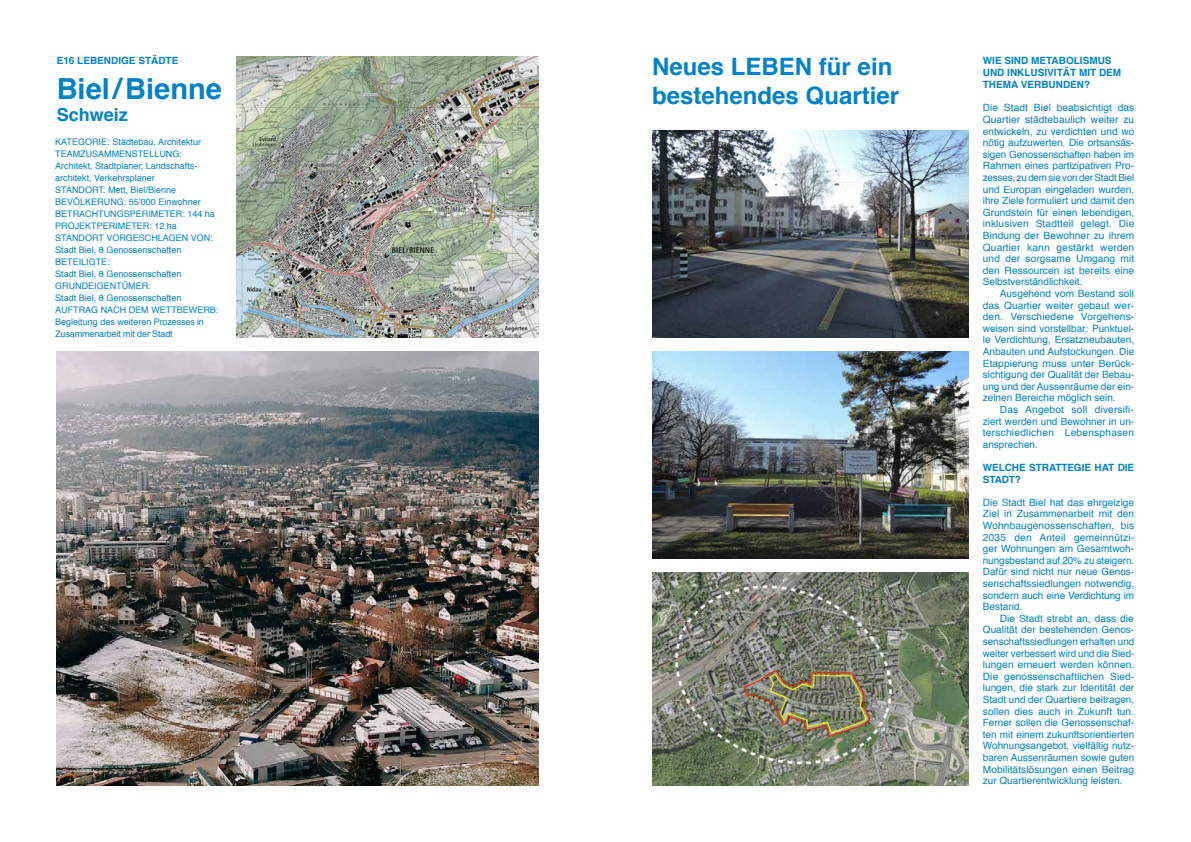
<style>
.page{position:relative;width:1191px;height:842px;background:#fff}
.page>*{position:absolute;margin:0;border:0;box-sizing:border-box;transform-origin:0 0}
.t1{font:700 29px "Helvetica";color:#0082c8}
.t2{font:700 24px/28.8px "Helvetica";color:#0082c8}
.t3{font:700 18px "Helvetica";color:#0082c8}
.t4{font:10px/11.6px "Helvetica";color:#0082c8;text-align:justify}
.t5{font:700 10px/12px "Helvetica";color:#0082c8}
.t6{font:9px/12px "Helvetica";color:#0082c8}
</style>
<div class="page">
<img style="left:57px;top:351px;width:481px;height:434px">
<img style="left:236px;top:57px;width:302px;height:280px">
<img style="left:652px;top:130px;width:316px;height:207px">
<img style="left:652px;top:351px;width:316px;height:207px">
<img style="left:652px;top:573px;width:316px;height:212px">
<p class="t5" style="left:57px;top:55px;width:123px">E16 LEBENDIGE STÄDTE</p>
<h1 class="t1" style="left:57px;top:65px;width:167px">Biel/Bienne</h1>
<h3 class="t3" style="left:57px;top:100px;width:73px">Schweiz</h3>
<p class="t6" style="left:55px;top:136px;width:165px">KATEGORIE: Städtebau, Architektur<br>TEAMZUSAMMENSTELLUNG:<br>Architekt, Stadtplaner, Landschafts&shy;architekt, Verkehrsplaner<br>STANDORT: Mett, Biel/Bienne<br>BEVÖLKERUNG: 55’000 Einwohner<br>BETRACHTUNGSPERIMETER: 144 ha<br>PROJEKTPERIMETER: 12 ha<br>STANDORT VORGESCHLAGEN VON:<br>Stadt Biel, 8 Genossenschaften<br>BETEILIGTE:<br>Stadt Biel, 8 Genossenschaften<br>GRUNDEIGENTÜMER:<br>Stadt Biel, 8 Genossenschaften<br>AUFTRAG NACH DEM WETTBEWERB:<br>Begleitung des weiteren Prozesses in<br>Zusammenarbeit mit der Stadt</p>
<h2 class="t2" style="left:652px;top:52px;width:248px">Neues LEBEN für ein bestehendes Quartier</h2>
<p class="t5" style="left:982px;top:55px;width:140px">WIE SIND METABOLISMUS<br>UND INKLUSIVITÄT MIT DEM<br>THEMA VERBUNDEN?</p>
<p class="t4" style="left:982px;top:102px;width:153px">Die Stadt Biel beabsichtigt das Quartier städtebaulich weiter zu entwickeln, zu verdichten und wo nötig aufzuwerten. Die ortsansäs&shy;sigen Genossenschaften haben im Rahmen eines partizipativen Pro&shy;zesses, zu dem sie von der Stadt Biel und Europan eingeladen wurden, ihre Ziele formuliert und damit den Grundstein für einen lebendigen, inklusiven Stadtteil gelegt. Die Bindung der Bewohner zu ihrem Quartier kann gestärkt werden und der sorgsame Umgang mit den Ressourcen ist bereits eine Selbstverständlichkeit.</p>
<p class="t4" style="left:982px;top:288px;width:153px;text-indent:17px">Ausgehend vom Bestand soll das Quartier weiter gebaut wer&shy;den. Verschiedene Vorgehens&shy;weisen sind vorstellbar: Punktuel&shy;le Verdichtung, Ersatzneubauten, Anbauten und Aufstockungen. Die Etappierung muss unter Berück&shy;sichtigung der Qualität der Bebau&shy;ung und der Aussenräume der ein&shy;zelnen Bereiche möglich sein.</p>
<p class="t4" style="left:982px;top:404px;width:153px;text-indent:17px">Das Angebot soll diversifi&shy;ziert werden und Bewohner in un&shy;terschiedlichen Lebensphasen ansprechen.</p>
<p class="t5" style="left:982px;top:462px;width:153px;line-height:11.6px">WELCHE STRATTEGIE HAT DIE<br>STADT?</p>
<p class="t4" style="left:982px;top:497px;width:153px">Die Stadt Biel hat das ehrgeizige Ziel in Zusammenarbeit mit den Wohnbaugenossenschaften, bis 2035 den Anteil gemeinnützi&shy;ger Wohnungen am Gesamtwoh&shy;nungsbestand auf 20% zu steigern.<br>Dafür sind nicht nur neue Genos&shy;senschaftssiedlungen notwendig, sondern auch eine Verdichtung im Bestand.</p>
<p class="t4" style="left:982px;top:613px;width:153px;text-indent:17px">Die Stadt strebt an, dass die Qualität der bestehenden Genos&shy;senschaftssiedlungen erhalten und weiter verbessert wird und die Sied&shy;lungen erneuert werden können.<br>Die genossenschaftlichen Sied&shy;lungen, die stark zur Identität der Stadt und der Quartiere beitragen, sollen dies auch in Zukunft tun.<br>Ferner sollen die Genossenschaf&shy;ten mit einem zukunftsorientierten Wohnungsangebot, vielfältig nutz&shy;baren Aussenräumen sowie guten Mobilitätslösungen einen Beitrag zur Quartierentwicklung leisten.</p>
</div>
